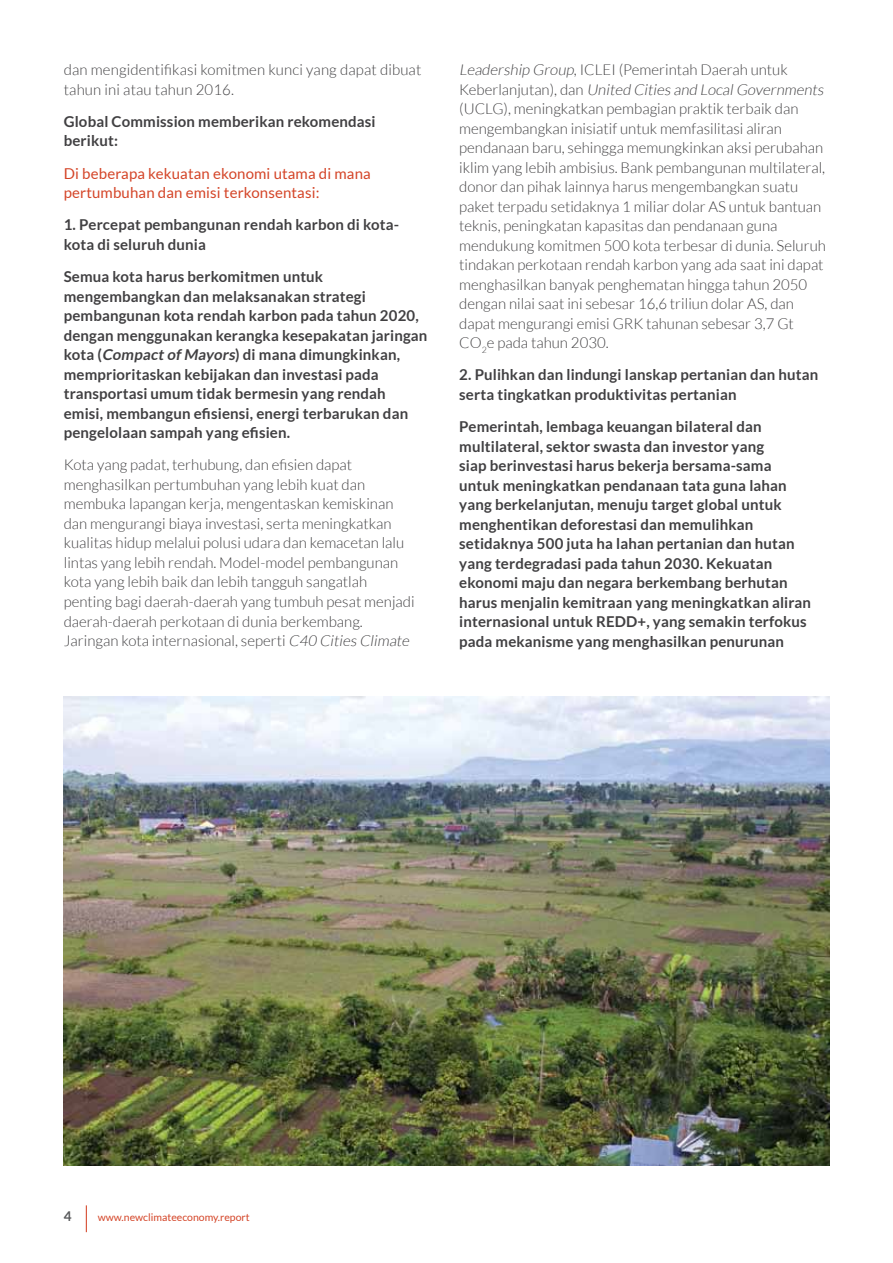
<style>
.page{position:relative;width:893px;height:1263px;background:#fff}
.page>*{position:absolute;margin:0;border:0;box-sizing:border-box;transform-origin:0 0}
.t1{font:300 15px/19.5px "Lato";color:#414042}
.t2{font:700 15px/19.5px "Lato";letter-spacing:.01em;color:#414042}
.t3{font:15px/19.5px "Lato";letter-spacing:.01em;color:#d44427}
.t4{font:700 13.5px "Lato";color:#58595b}
.t5{font:10.5px "Lato";color:#d44427}
.s1{font-style:italic}
</style>
<div class="page">
<svg style="left:86px;top:1205px;width:1px;height:27px"></svg>
<img style="left:64px;top:697px;width:765px;height:469px">
<p class="t1" style="left:64px;top:60px;width:359px">dan mengidentifikasi komitmen kunci yang dapat dibuat tahun ini atau tahun 2016.</p>
<p class="t2" style="left:64px;top:111px;width:313px">Global Commission memberikan rekomendasi berikut:</p>
<p class="t3" style="left:64px;top:163px;width:309px">Di beberapa kekuatan ekonomi utama di mana pertumbuhan dan emisi terkonsentasi:</p>
<p class="t2" style="left:64px;top:215px;width:337px">1. Percepat pembangunan rendah karbon di kota&shy;kota di seluruh dunia</p>
<p class="t2" style="left:64px;top:267px;width:365px">Semua kota harus berkomitmen untuk mengembangkan dan melaksanakan strategi pembangunan kota rendah karbon pada tahun 2020, dengan menggunakan kerangka kesepakatan jaringan kota (<span class="s1">Compact of Mayors</span>) di mana dimungkinkan, memprioritaskan kebijakan dan investasi pada transportasi umum tidak bermesin yang rendah emisi, membangun efisiensi, energi terbarukan dan pengelolaan sampah yang efisien.</p>
<p class="t1" style="left:64px;top:455px;width:352px">Kota yang padat, terhubung, dan efisien dapat menghasilkan pertumbuhan yang lebih kuat dan membuka lapangan kerja, mengentaskan kemiskinan dan mengurangi biaya investasi, serta meningkatkan kualitas hidup melalui polusi udara dan kemacetan lalu lintas yang lebih rendah. Model-model pembangunan kota yang lebih baik dan lebih tangguh sangatlah penting bagi daerah-daerah yang tumbuh pesat menjadi daerah-daerah perkotaan di dunia berkembang.<br>Jaringan kota internasional, seperti <span class="s1">C40 Cities Climate</span></p>
<p class="t1" style="left:459px;top:60px;width:368px"><span class="s1">Leadership Group</span>, ICLEI (Pemerintah Daerah untuk<br>Ke b e r l a nj u t a n ) , d a n <span class="s1">United Cities and LocalGovernments </span>(UCLG), meningkatkan pembagian praktik terbaik dan mengembangkan inisiatif untuk memfasilitasi aliran pendanaan baru, sehingga memungkinkan aksi perubahan iklim yang lebih ambisius. Bank pembangunan multilateral, donor dan pihak lainnya harus mengembangkan suatu paket terpadu setidaknya 1 miliar dolar AS untuk bantuan teknis, peningkatan kapasitas dan pendanaan guna mendukung komitmen 500 kota terbesar di dunia. Seluruh tindakan perkotaan rendah karbon yang ada saat ini dapat menghasilkan banyak penghematan hingga tahun 2050 dengan nilai saat ini sebesar 16,6 triliun dolar AS, dan dapat mengurangi emisi GRK tahunan sebesar 3,7 Gt CO<sub>2</sub>e pada tahun 2030.</p>
<p class="t2" style="left:459px;top:365px;width:361px">2. Pulihkan dan lindungi lanskap pertanian dan hutan serta tingkatkan produktivitas pertanian</p>
<p class="t2" style="left:459px;top:417px;width:353px">Pemerintah, lembaga keuangan bilateral dan multilateral, sektor swasta dan investor yang<br>siap berinvestasi harus bekerja bersama-sama untuk meningkatkan pendanaan tata guna lahan yang berkelanjutan, menuju target global untuk menghentikan deforestasi dan memulihkan setidaknya 500 juta ha lahan pertanian dan hutan yang terdegradasi pada tahun 2030. Kekuatan ekonomi maju dan negara berkembang berhutan harus menjalin kemitraan yang meningkatkan aliran internasional untuk REDD+, yang semakin terfokus pada mekanisme yang menghasilkan penurunan</p>
<p class="t4" style="left:64px;top:1208px;width:9px">4</p>
<p class="t5" style="left:98px;top:1211px;width:153px">www.newclimateeconomy.report</p>
</div>
